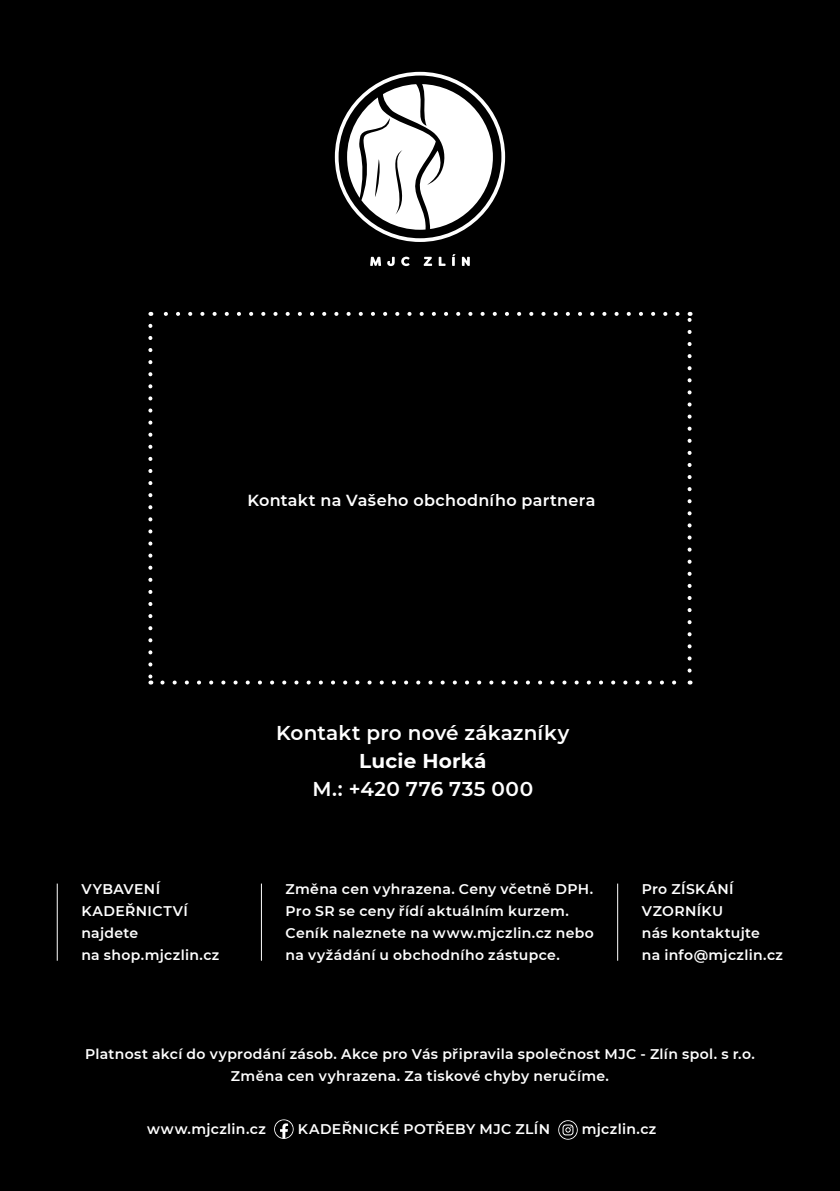
<style>
.page{position:relative;width:840px;height:1191px;background:#fff}
.page>*{position:absolute;margin:0;border:0;box-sizing:border-box;transform-origin:0 0}
.t1{font:600 20px "Montserrat";letter-spacing:.01em;color:#fff}
.t2{font:700 20px "Montserrat";letter-spacing:.01em;color:#fff}
.t3{font:600 16px "Montserrat";letter-spacing:.02em;color:#fff}
.t4{font:600 14px/22px "Montserrat";letter-spacing:.025em;color:#fff}
</style>
<div class="page">
<div style="left:0;top:0;width:839px;height:1191px;background:#000"></div>
<svg style="left:334px;top:72px;width:171px;height:170px"></svg>
<svg style="left:370px;top:254px;width:99px;height:12px"></svg>
<svg style="left:274px;top:1119px;width:19px;height:19px"></svg>
<svg style="left:558px;top:1120px;width:19px;height:19px"></svg>
<svg style="left:162px;top:680px;width:515px;height:4px"></svg>
<svg style="left:148px;top:326px;width:4px;height:358px"></svg>
<svg style="left:687px;top:312px;width:4px;height:358px"></svg>
<svg style="left:150px;top:312px;width:527px;height:4px"></svg>
<hr style="left:57px;top:883px;width:1px;height:77px;background:#fff">
<hr style="left:261px;top:883px;width:1px;height:77px;background:#fff">
<hr style="left:616px;top:883px;width:1px;height:77px;background:#fff">
<p class="t3" style="left:247px;top:489px;width:349px">Kontakt na Vašeho obchodního partnera</p>
<h1 class="t1" style="left:276px;top:718px;width:294px">Kontakt pro nové zákazníky</h1>
<h1 class="t2" style="left:359px;top:746px;width:129px">Lucie Horká</h1>
<h1 class="t1" style="left:312px;top:774px;width:222px">M.: +420 776 735 000</h1>
<p class="t4" style="left:81px;top:877px;width:139px">VYBAVENÍ<br>KADEŘNICTVÍ najdete<br>na shop.mjczlin.cz</p>
<p class="t4" style="left:285px;top:877px;width:310px">Změna cen vyhrazena. Ceny včetně DPH.<br>Pro SR se ceny řídí aktuálním kurzem.<br>Ceník naleznete na www.mjczlin.cz nebo na vyžádání u obchodního zástupce.</p>
<p class="t4" style="left:641px;top:877px;width:143px">Pro ZÍSKÁNÍ<br>VZORNÍKU<br>nás kontaktujte<br>na info@mjczlin.cz</p>
<p class="t4" style="left:85px;top:1042px;width:671px;text-align:center">Platnost akcí do vyprodání zásob. Akce pro Vás připravila společnost MJC - Zlín spol. s r.o.<br>Změna cen vyhrazena. Za tiskové chyby neručíme.</p>
<p class="t4" style="left:147px;top:1117px;width:120px">www.mjczlin.cz</p>
<p class="t4" style="left:297px;top:1117px;width:254px">KADEŘNICKÉ POTŘEBY MJC ZLÍN</p>
<p class="t4" style="left:581px;top:1117px;width:76px">mjczlin.cz</p>
</div>
